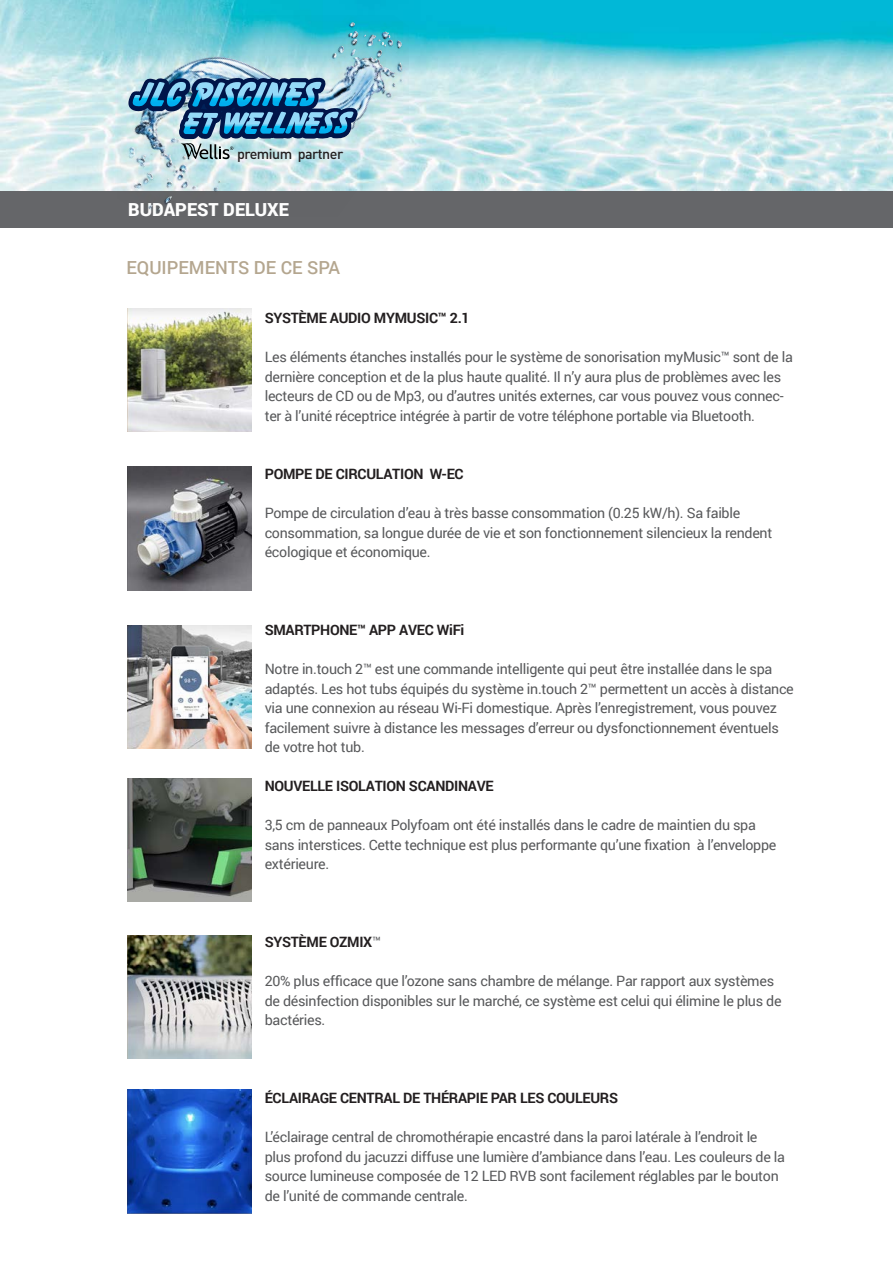
<style>
.page{position:relative;width:893px;height:1263px;background:#fff}
.page>*{position:absolute;margin:0;border:0;box-sizing:border-box;transform-origin:0 0}
.t1{font:500 18px "Roboto";color:#b4a68f}
.t2{font:900 18px "Roboto";color:#fff}
.t3{font:14.25px/19.5px "Roboto";letter-spacing:-.02em;color:#58595b}
.t4{font:700 14.25px "Roboto";letter-spacing:-.02em;color:#231f20}
.t5{font:500 14.25px "DIN Pro";letter-spacing:-.035em;color:#231f20}
.s1{font-weight:400;color:#58595b}
</style>
<div class="page">
<div style="left:0;top:188px;width:893px;height:39px;background:#656669"></div>
<img style="left:128px;top:308px;width:124px;height:124px">
<img style="left:128px;top:467px;width:124px;height:123px">
<img style="left:128px;top:625px;width:124px;height:123px">
<img style="left:128px;top:778px;width:124px;height:123px">
<img style="left:128px;top:935px;width:124px;height:124px">
<img style="left:128px;top:1090px;width:124px;height:123px">
<img style="left:0;top:0;width:893px;height:190px">
<svg style="left:145px;top:16px;width:264px;height:175px;background:#58c9d9"></svg>
<img style="left:118px;top:22px;width:285px;height:189px">
<p class="t5" style="left:237px;top:143px;width:108px">premium partner</p>
<p class="t2" style="left:128px;top:196px;width:162px">BUDAPEST DELUXE</p>
<p class="t1" style="left:126px;top:255px;width:215px">EQUIPEMENTS DE CE SPA</p>
<p class="t4" style="left:265px;top:308px;width:207px">SYSTÈME AUDIO MYMUSIC™ 2.1</p>
<p class="t3" style="left:265px;top:347px;width:530px">Les éléments étanches installés pour le système de sonorisation myMusic™ sont de la dernière conception et de la plus haute qualité. Il n’y aura plus de problèmes avec les lecteurs de CD ou de Mp3, ou d’autres unités externes, car vous pouvez vous connec&shy;ter à l’unité réceptrice intégrée à partir de votre téléphone portable via Bluetooth.</p>
<p class="t4" style="left:265px;top:464px;width:128px">POMPE DE CIRCULATIO</p>
<p class="t4" style="left:413px;top:464px;width:43px">N W-EC</p>
<p class="t3" style="left:265px;top:503px;width:509px">Pompe de circulation d’eau à très basse consommation (0.25 kW/h). Sa faible consommation, sa longue durée de vie et son fonctionnement silencieux la rendent écologique et économique.</p>
<p class="t4" style="left:265px;top:620px;width:201px">SMARTPHONE™ APP AVEC WIFI</p>
<p class="t3" style="left:265px;top:659px;width:531px">Notre in.touch 2™ est une commande intelligente qui peut être installée dans le spa adaptés. Les hot tubs équipés du système in.touch 2™ permettent un accès à distance via une connexion au réseau Wi-Fi domestique. Après l’enregistrement, vous pouvez facilement suivre à distance les messages d’erreur ou dysfonctionnement éventuels de votre hot tub.</p>
<p class="t4" style="left:265px;top:776px;width:110px">NOUVELLE ISOLATIO</p>
<p class="t4" style="left:396px;top:776px;width:98px">N SCANDINAVE</p>
<p class="t3" style="left:265px;top:815px;width:513px">3,5 cm de panneaux Polyfoam ont été installés dans le cadre de maintien du spa sans interstices. Cette technique est plus performante qu’une fixation à l’enveloppe extérieure.</p>
<p class="t4" style="left:265px;top:932px;width:36px">SYSTÈME</p>
<p class="t4" style="left:330px;top:932px;width:53px">OZMIX<span class="s1">™</span></p>
<p class="t3" style="left:265px;top:971px;width:518px">20% plus efficace que l’ozone sans chambre de mélange. Par rapport aux systèmes de désinfection disponibles sur le marché, ce système est celui qui élimine le plus de bactéries.</p>
<p class="t4" style="left:265px;top:1088px;width:177px">ÉCLAIRAGE CENTRAL DE THÉR</p>
<p class="t4" style="left:458px;top:1088px;width:152px">APIE PAR LES COULEURS</p>
<p class="t3" style="left:265px;top:1127px;width:522px">L’éclairage central de chromothérapie encastré dans la paroi latérale à l’endroit le plus profond du jacuzzi diffuse une lumière d’ambiance dans l’eau. Les couleurs de la source lumineuse composée de 12 LED RVB sont facilement réglables par le bouton de l’unité de commande centrale.</p>
</div>
